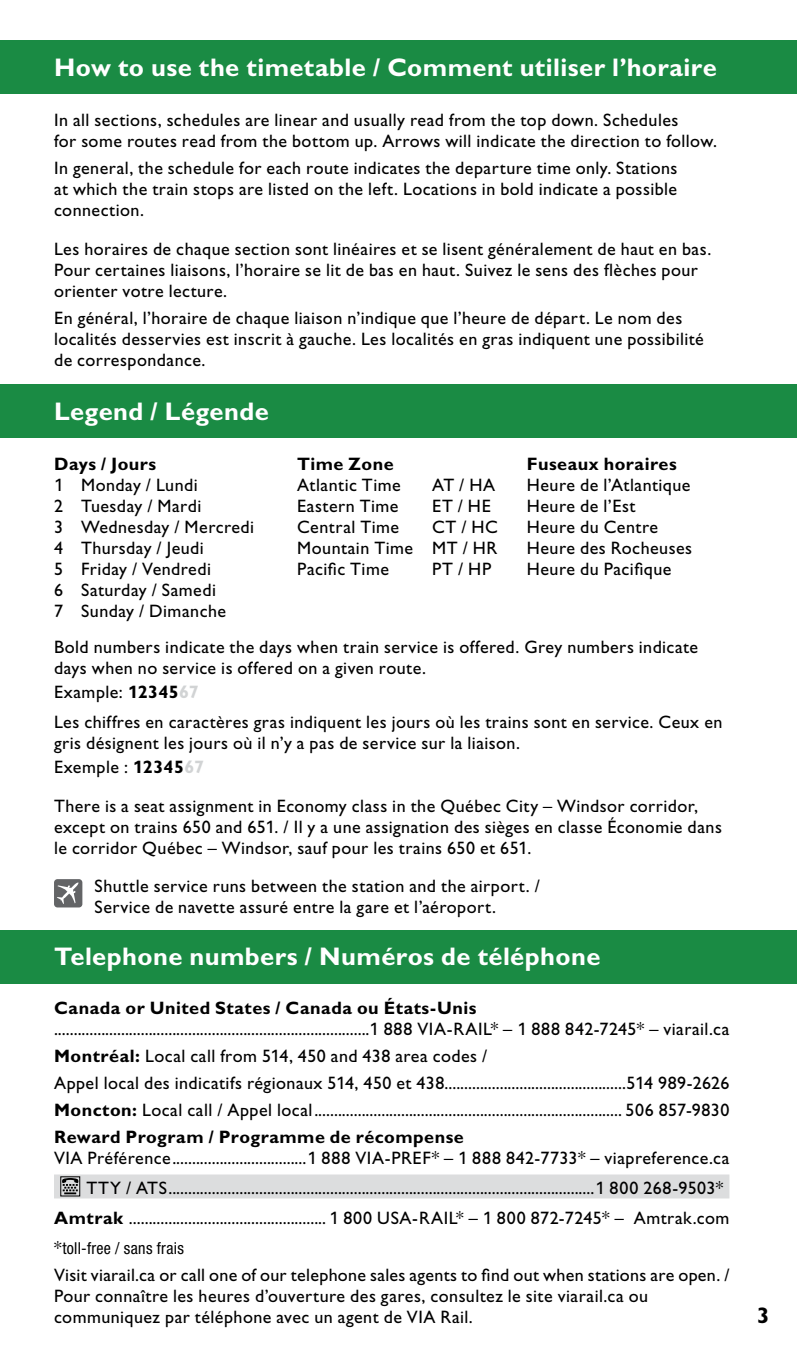
<style>
.page{position:relative;width:797px;height:1350px;background:#fff}
.page>*{position:absolute;margin:0;border:0;box-sizing:border-box;transform-origin:0 0}
.t1{font:700 25.5px "VIA Gill Sans";letter-spacing:.015em;color:#fff}
.t2{font:700 22.5px "VIA Gill Sans";color:#000}
.t3{font:18px/21px "VIA Gill Sans";letter-spacing:.025em;color:#000}
.t4{font:700 18px "VIA Gill Sans";letter-spacing:.03em;color:#000}
.t5{font:condensed 16.5px "Helvetica Neue LT Std";letter-spacing:.02em;color:#000}
.s1{font-weight:700}
.s2{font-weight:700;color:#d1d3d4}
.s3{font-family:"VIA Gill Sans";font-stretch:normal;font-size:18px}
</style>
<div class="page">
<div style="left:0;top:40px;width:796px;height:54px;background:#1a8b44"></div>
<div style="left:0;top:384px;width:796px;height:54px;background:#1a8b44"></div>
<div style="left:0;top:930px;width:796px;height:54px;background:#1a8b44"></div>
<div style="left:54px;top:1174px;width:675px;height:24px;background:#dcddde"></div>
<svg style="left:62px;top:1178px;width:16px;height:16px"></svg>
<div style="left:60px;top:1176px;width:20px;height:20px;border:1px solid #000"></div>
<div style="left:54px;top:879px;width:28px;height:28px;background:#636466;border-radius:3px"></div>
<svg style="left:57px;top:882px;width:21px;height:22px"></svg>
<h1 class="t1" style="left:54px;top:53px;width:664px">How to use the timetable / Comment utiliser l’horaire</h1>
<p class="t3" style="left:54px;top:110px;width:664px">In all sections, schedules are linear and usually read from the top down. Schedules<br>for some routes read from the bottom up. Arrows will indicate the direction to follow.</p>
<p class="t3" style="left:54px;top:158px;width:625px;text-align:justify">In general, the schedule for each route indicates the departure time only. Stations at which the train stops are listed on the left. Locations in bold indicate a possible connection.</p>
<p class="t3" style="left:54px;top:239px;width:658px">Les horaires de chaque section sont linéaires et se lisent généralement de haut en bas.<br>Pour certaines liaisons, l’horaire se lit de bas en haut. Suivez le sens des flèches pour orienter votre lecture.</p>
<p class="t3" style="left:54px;top:308px;width:651px">En général, l’horaire de chaque liaison n’indique que l’heure de départ. Le nom des localités desservies est inscrit à gauche. Les localités en gras indiquent une possibilité de correspondance.</p>
<h1 class="t1" style="left:54px;top:396px;width:216px">Legend / Légende</h1>
<p class="t4" style="left:54px;top:453px;width:104px">Days / Jours</p>
<p class="t4" style="left:297px;top:453px;width:98px">Time Zone</p>
<p class="t4" style="left:526px;top:453px;width:151px">Fuseaux horaires</p>
<p class="t3" style="left:54px;top:474px;width:145px">1 Monday / Lundi</p>
<p class="t3" style="left:297px;top:474px;width:105px">Atlantic Time</p>
<p class="t3" style="left:432px;top:474px;width:64px">AT / HA</p>
<p class="t3" style="left:526px;top:474px;width:165px">Heure de l’Atlantique</p>
<p class="t3" style="left:54px;top:495px;width:149px">2 Tuesday / Mardi</p>
<p class="t3" style="left:297px;top:495px;width:103px">Eastern Time</p>
<p class="t3" style="left:432px;top:495px;width:60px">ET / HE</p>
<p class="t3" style="left:526px;top:495px;width:110px">Heure de l’Est</p>
<p class="t3" style="left:54px;top:516px;width:202px">3 Wednesday / Mercredi</p>
<p class="t3" style="left:297px;top:516px;width:103px">Central Time</p>
<p class="t3" style="left:432px;top:516px;width:67px">CT / HC</p>
<p class="t3" style="left:526px;top:516px;width:133px">Heure du Centre</p>
<p class="t3" style="left:54px;top:537px;width:151px">4 Thursday / Jeudi</p>
<p class="t3" style="left:297px;top:537px;width:202px">Mountain Time MT / HR</p>
<p class="t3" style="left:526px;top:537px;width:167px">Heure des Rocheuses</p>
<p class="t3" style="left:54px;top:558px;width:158px">5 Friday / Vendredi</p>
<p class="t3" style="left:297px;top:558px;width:93px">Pacific Time</p>
<p class="t3" style="left:432px;top:558px;width:60px">PT / HP</p>
<p class="t3" style="left:526px;top:558px;width:146px">Heure du Pacifique</p>
<p class="t3" style="left:54px;top:579px;width:174px">6 Saturday / Samedi<br>7 Sunday / Dimanche</p>
<p class="t3" style="left:54px;top:636px;width:645px">Bold numbers indicate the days when train service is offered. Grey numbers indicate days when no service is offered on a given route.</p>
<p class="t3" style="left:54px;top:677px;width:670px;line-height:30px">Example: <span class="s1">12345</span><span class="s2">67<br></span>Les chiffres en caractères gras indiquent les jours où les trains sont en service. Ceux en</p>
<p class="t3" style="left:54px;top:731px;width:467px;line-height:24px">gris désignent les jours où il n’y a pas de service sur la liaison.<br>Exemple : <span class="s1">12345</span><span class="s2">67</span></p>
<p class="t3" style="left:54px;top:795px;width:669px">There is a seat assignment in Economy class in the Québec City – Windsor corridor, except on trains 650 and 651. / Il y a une assignation des sièges en classe Économie dans le corridor Québec – Windsor, sauf pour les trains 650 et 651.</p>
<p class="t3" style="left:94px;top:876px;width:447px">Shuttle service runs between the station and the airport. /<br>Service de navette assuré entre la gare et l’aéroport.</p>
<h1 class="t1" style="left:54px;top:942px;width:548px">Telephone numbers / Numéros de téléphone</h1>
<p class="t4" style="left:54px;top:997px;width:424px">Canada or United States / Canada ou États-Unis</p>
<p class="t3" style="left:54px;top:1016px;width:677px;line-height:27px">................................................................................1 888 VIA-RAIL* – 1 888 842-7245* – viarail.ca <span class="s1">Montréal:</span> Local call from 514, 450 and 438 area codes /<br>Appel local des indicatifs régionaux 514, 450 et 438..............................................514 989-2626<br><span class="s1">Moncton:</span> Local call / Appel local.............................................................................. 506 857-9830<br><span class="s1">Reward Program / Programme de récompense</span></p>
<p class="t3" style="left:54px;top:1148px;width:677px">VIA Préférence..................................1 888 VIA-PREF* – 1 888 842-7733* – viapreference.ca</p>
<p class="t3" style="left:86px;top:1178px;width:638px">TTY / ATS............................................................................................................1 800 268-9503*</p>
<p class="t3" style="left:54px;top:1208px;width:677px"><span class="s1">Amtrak</span> .................................................. 1 800 USA-RAIL* – 1 800 872-7245* – Amtrak.com</p>
<p class="t5" style="left:54px;top:1239px;width:131px"><span class="s3">*</span>toll-free / sans frais</p>
<p class="t3" style="left:54px;top:1265px;width:676px">Visit viarail.ca or call one of our telephone sales agents to find out when stations are open. /<br>Pour connaître les heures d’ouverture des gares, consultez le site viarail.ca ou communiquez par téléphone avec un agent de VIA Rail.</p>
<p class="t2" style="left:757px;top:1302px;width:14px">3</p>
</div>
